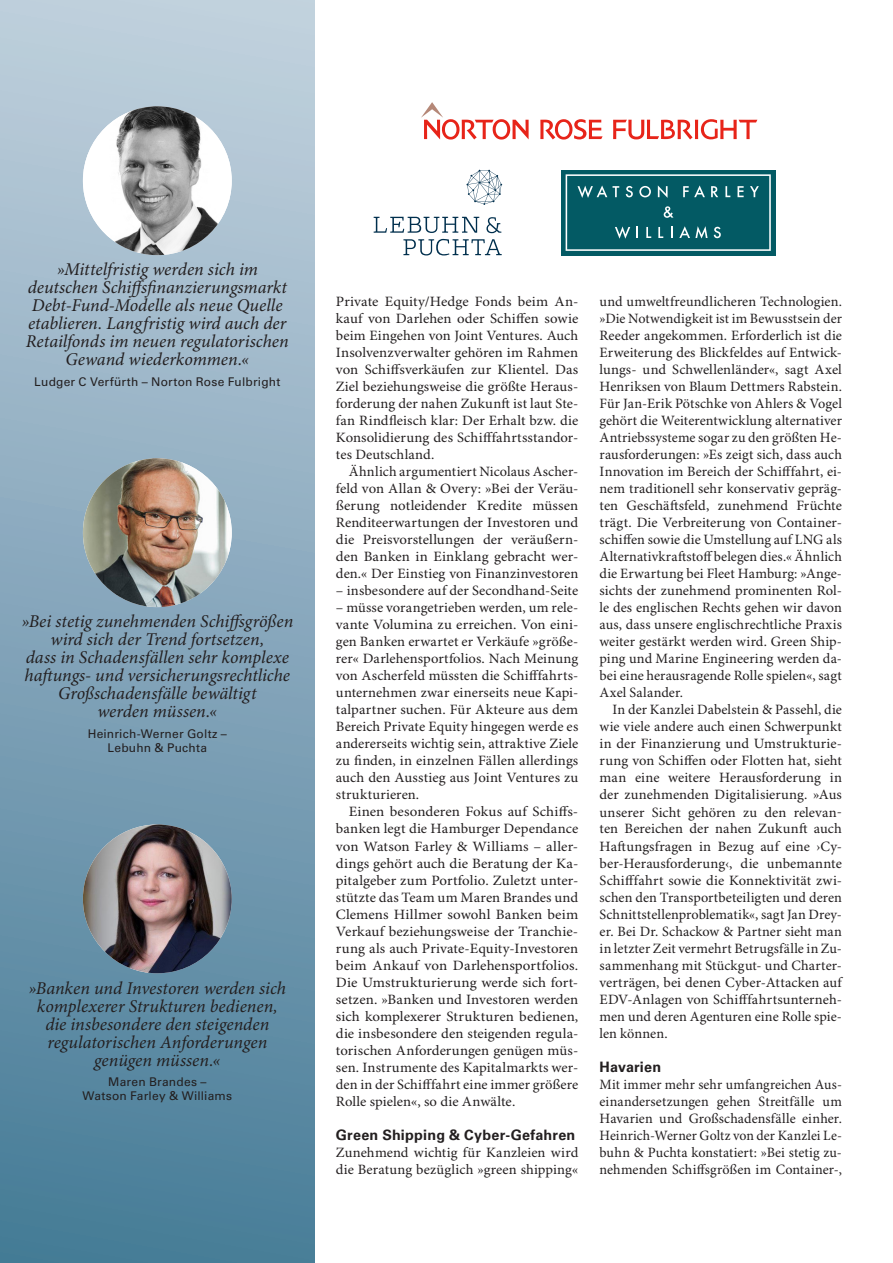
<style>
.page{position:relative;width:893px;height:1263px;background:#fff}
.page>*{position:absolute;margin:0;border:0;box-sizing:border-box;transform-origin:0 0}
.t1{font:italic 18px/18px "Minion Pro";color:#231f20;text-align:center}
.t2{font:700 14.4px "Univers LT Std";letter-spacing:.015em;color:#231f20}
.t3{font:14.25px/17px "Minion Pro";letter-spacing:.005em;color:#231f20;text-align:justify}
.t4{font:14.25px/17px "Minion Pro";letter-spacing:.005em;color:#231f20;text-align:justify;scale:1.05 1}
.t5{font:14.25px/17px "Minion Pro";letter-spacing:.005em;color:#231f20;text-align:justify;scale:1.04 1}
.t6{font:12px/14.2px "Univers LT Std";letter-spacing:.015em;color:#231f20;text-align:center}
</style>
<div class="page">
<div style="left:0;top:0;width:315px;height:1263px;background:linear-gradient(to bottom,#c3d1de,#477b97)"></div>
<img style="left:83px;top:106px;width:149px;height:149px;border-radius:74px">
<img style="left:83px;top:458px;width:149px;height:149px;border-radius:74px">
<img style="left:83px;top:824px;width:149px;height:149px;border-radius:74px">
<svg style="left:421px;top:102px;width:108px;height:38px"></svg>
<svg style="left:540px;top:119px;width:63px;height:21px"></svg>
<svg style="left:613px;top:119px;width:144px;height:20px"></svg>
<svg style="left:403px;top:239px;width:99px;height:16px"></svg>
<svg style="left:374px;top:217px;width:127px;height:16px"></svg>
<svg style="left:466px;top:170px;width:36px;height:35px"></svg>
<div style="left:561px;top:170px;width:214px;height:85px;background:#035a64"></div>
<svg style="left:566px;top:174px;width:205px;height:77px"></svg>
<p class="t1" style="left:26px;top:261px;width:264px">»Mittelfristig werden sich im deutschen Schiffsfinanzierungsmarkt Debt-Fund-Modelle als neue Quelle etablieren. Langfristig wird auch der Retailfonds im neuen regulatorischen Gewand wiederkommen.«</p>
<p class="t6" style="left:34px;top:375px;width:248px">Ludger C Verfürth – Norton Rose Fulbright</p>
<p class="t1" style="left:21px;top:613px;width:273px">»Bei stetig zunehmenden Schiffsgrößen wird sich der Trend fortsetzen,<br>dass in Schadensfällen sehr komplexe haftungs- und versicherungsrechtliche Großschadensfälle bewältigt<br>werden müssen.«</p>
<p class="t6" style="left:88px;top:727px;width:141px">Heinrich-Werner Goltz –<br>Lebuhn &amp; Puchta</p>
<p class="t1" style="left:29px;top:979px;width:259px">»Banken und Investoren werden sich komplexerer Strukturen bedienen, die insbesondere den steigenden regulatorischen Anforderungen genügen müssen.«</p>
<p class="t6" style="left:83px;top:1075px;width:151px">Maren Brandes –<br>Watson Farley &amp; Williams</p>
<p class="t5" style="left:336px;top:294px;width:235px">Private Equity/Hedge Fonds beim An&shy;kauf von Darlehen oder Schiffen sowie beim Eingehen von Joint Ventures. Auch Insolvenzverwalter gehören im Rahmen von Schiffsverkäufen zur Klientel. Das Ziel beziehungsweise die größte Heraus&shy;forderung der nahen Zukunft ist laut Ste&shy;fan Rindfleisch klar: Der Erhalt bzw. die Konsolidierung des Schifffahrtsstandor&shy;tes Deutschland.</p>
<p class="t3" style="left:336px;top:464px;width:244px;text-indent:13px">Ähnlich argumentiert Nicolaus Ascher&shy;feld von Allan &amp; Overy: »Bei der Veräu&shy;ßerung notleidender Kredite müssen Renditeerwartungen der Investoren und die Preisvorstellungen der veräußern&shy;den Banken in Einklang gebracht wer&shy;den.« Der Einstieg von Finanzinvestoren</p>
<p class="t3" style="left:336px;top:583px;width:244px">– insbesondere auf der Secondhand-Seite</p>
<p class="t3" style="left:336px;top:600px;width:244px">– müsse vorangetrieben werden, um rele&shy;vante Volumina zu erreichen. Von eini&shy;gen Banken erwartet er Verkäufe »größe&shy;rer« Darlehensportfolios. Nach Meinung von Ascherfeld müssten die Schifffahrts&shy;unternehmen zwar einerseits neue Kapi&shy;talpartner suchen. Für Akteure aus dem Bereich Private Equity hingegen werde es andererseits wichtig sein, attraktive Ziele zu finden, in einzelnen Fällen allerdings auch den Ausstieg aus Joint Ventures zu strukturieren.</p>
<p class="t4" style="left:336px;top:804px;width:232px;text-indent:13px">Einen besonderen Fokus auf Schiffs&shy;banken legt die Hamburger Dependance von Watson Farley &amp; Williams – aller&shy;dings gehört auch die Beratung der Ka&shy;pitalgeber zum Portfolio. Zuletzt unter&shy;stützte das Team um Maren Brandes und Clemens Hillmer sowohl Banken beim Verkauf beziehungsweise der Tranchie&shy;rung als auch Private-Equity-Investoren beim Ankauf von Darlehensportfolios.<br>Die Umstrukturierung werde sich fort&shy;setzen. »Banken und Investoren werden sich komplexerer Strukturen bedienen, die insbesondere den steigenden regula&shy;torischen Anforderungen genügen müs&shy;sen. Instrumente des Kapitalmarkts wer&shy;den in der Schifffahrt eine immer größere Rolle spielen«, so die Anwälte.</p>
<p class="t2" style="left:336px;top:1126px;width:241px">Green Shipping &amp; Cyber-Gefahren</p>
<p class="t3" style="left:336px;top:1144px;width:244px">Zunehmend wichtig für Kanzleien wird die Beratung bezüglich »green shipping«</p>
<p class="t3" style="left:600px;top:294px;width:244px">und umweltfreundlicheren Technologien. »Die Notwendigkeit ist im Bewusstsein der Reeder angekommen. Erforderlich ist die Erweiterung des Blickfeldes auf Entwick&shy;lungs- und Schwellenländer«, sagt Axel Henriksen von Blaum Dettmers Rabstein.<br>Für Jan-Erik Pötschke von Ahlers &amp; Vogel gehört die Weiterentwicklung alternativer Antriebssysteme sogar zu den größten He&shy;rausforderungen: »Es zeigt sich, dass auch Innovation im Bereich der Schifffahrt, ei&shy;nem traditionell sehr konservativ gepräg&shy;ten Geschäftsfeld, zunehmend Früchte trägt. Die Verbreiterung von Container&shy;schiffen sowie die Umstellung auf LNG als Alternativkraftstoff belegen dies.« Ähnlich die Erwartung bei Fleet Hamburg: »Ange&shy;sichts der zunehmend prominenten Rol&shy;le des englischen Rechts gehen wir davon aus, dass unsere englischrechtliche Praxis weiter gestärkt werden wird. Green Ship&shy;ping und Marine Engineering werden da&shy;bei eine herausragende Rolle spielen«, sagt Axel Salander.</p>
<p class="t3" style="left:600px;top:702px;width:244px;text-indent:13px">In der Kanzlei Dabelstein &amp; Passehl, die wie viele andere auch einen Schwerpunkt in der Finanzierung und Umstrukturie&shy;rung von Schiffen oder Flotten hat, sieht man eine weitere Herausforderung in der zunehmenden Digitalisierung. »Aus unserer Sicht gehören zu den relevan&shy;ten Bereichen der nahen Zukunft auch Haftungsfragen in Bezug auf eine ›Cy&shy;ber-Herausforderung‹, die unbemannte Schifffahrt sowie die Konnektivität zwi&shy;schen den Transportbeteiligten und deren Schnittstellenproblematik«, sagt Jan Drey&shy;er. Bei Dr. Schackow &amp; Partner sieht man in letzter Zeit vermehrt Betrugsfälle in Zu&shy;sammenhang mit Stückgut- und Charter&shy;verträgen, bei denen Cyber-Attacken auf EDV-Anlagen von Schifffahrtsunterneh&shy;men und deren Agenturen eine Rolle spie&shy;len können.</p>
<p class="t2" style="left:600px;top:1058px;width:63px">Havarien</p>
<p class="t3" style="left:600px;top:1076px;width:244px">Mit immer mehr sehr umfangreichen Aus&shy;einandersetzungen gehen Streitfälle um Havarien und Großschadensfälle einher.<br>Heinrich-Werner Goltz von der Kanzlei Le&shy;buhn &amp; Puchta konstatiert: »Bei stetig zu&shy;nehmenden Schiffsgrößen im Container-,</p>
</div>
